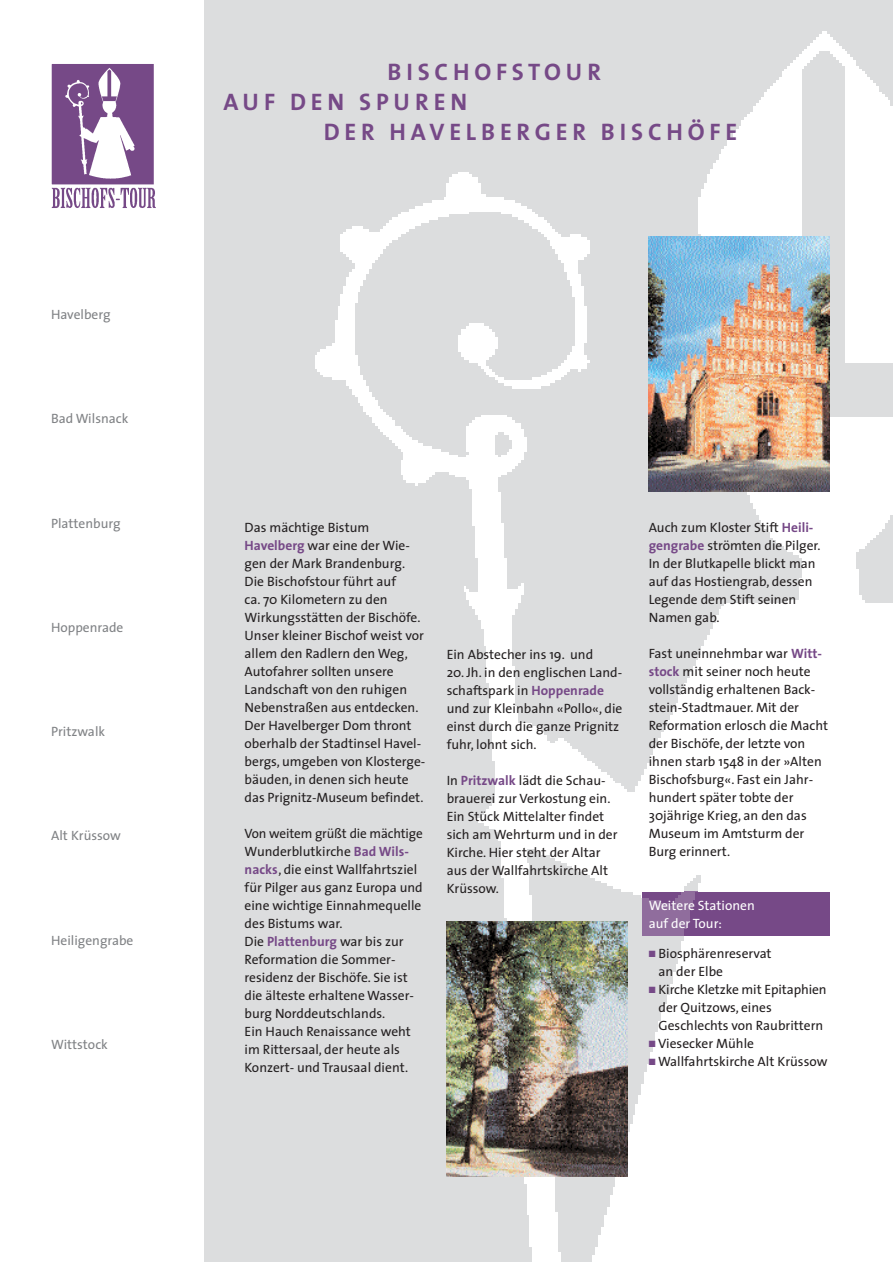
<style>
.page{position:relative;width:893px;height:1262px;background:#fff}
.page>*{position:absolute;margin:0;border:0;box-sizing:border-box;transform-origin:0 0}
.t1{font:700 24px "The Sans";letter-spacing:.2em;color:#764987}
.t2{font:13.5px/18px "The Sans";color:#231f20}
.t3{font:13.5px "The Sans";color:#808285}
.t4{font:13.5px/18px "The Sans";color:#fff}
.s1{font-weight:700;color:#764987}
.s2{color:#764987}
</style>
<div class="page">
<img style="left:204px;top:0;width:688px;height:1261px">
<img style="left:642px;top:891px;width:187px;height:44px">
<img style="left:51px;top:64px;width:105px;height:144px">
<img style="left:446px;top:921px;width:181px;height:255px">
<img style="left:648px;top:237px;width:181px;height:255px">
<p class="t3" style="left:51px;top:309px;width:61px">Havelberg</p>
<p class="t3" style="left:51px;top:414px;width:79px">Bad Wilsnack</p>
<p class="t3" style="left:51px;top:518px;width:71px">Plattenburg</p>
<p class="t3" style="left:51px;top:622px;width:74px">Hoppenrade</p>
<p class="t3" style="left:51px;top:726px;width:56px">Pritzwalk</p>
<p class="t3" style="left:51px;top:831px;width:71px">Alt Krüssow</p>
<p class="t3" style="left:51px;top:935px;width:84px">Heiligengrabe</p>
<p class="t3" style="left:51px;top:1039px;width:58px">Wittstock</p>
<h1 class="t1" style="left:387px;top:63px;width:215px">BISCHOFSTOUR</h1>
<h1 class="t1" style="left:223px;top:93px;width:245px">AUF DEN SPUREN</h1>
<h1 class="t1" style="left:324px;top:123px;width:415px">DER HAVELBERGER BISCHÖFE</h1>
<p class="t2" style="left:244px;top:519px;width:182px">Das mächtige Bistum<br><span class="s1">Havelberg</span> war eine der Wie&shy;gen der Mark Brandenburg.<br>Die Bischofstour führt auf<br>ca. 70 Kilometern zu den<br>Wirkungsstätten der Bischöfe.<br>Unser kleiner Bischof weist vor allem den Radlern den Weg,<br>Autofahrer sollten unsere<br>Landschaft von den ruhigen<br>Nebenstraßen aus entdecken.<br>Der Havelberger Dom thront oberhalb der Stadtinsel Havel&shy;bergs, umgeben von Klosterge&shy;bäuden, in denen sich heute das Prignitz-Museum befindet.</p>
<p class="t2" style="left:244px;top:825px;width:180px">Von weitem grüßt die mächtige<br>Wunderblutkirche <span class="s1">Bad Wils&shy;nacks</span>, die einst Wallfahrtsziel für Pilger aus ganz Europa und eine wichtige Einnahmequelle des Bistums war.<br>Die <span class="s1">Plattenburg</span> war bis zur<br>Reformation die Sommer&shy;residenz der Bischöfe. Sie ist die älteste erhaltene Wasser&shy;burg Norddeutschlands.<br>Ein Hauch Renaissance weht im Rittersaal, der heute als<br>Konzert- und Trausaal dient.</p>
<p class="t2" style="left:446px;top:646px;width:148px">Ein Abstecher ins 19. und</p>
<p class="t2" style="left:446px;top:664px;width:177px">20. Jh. in den englischen Land&shy;schaftspark in <span class="s1">Hoppenrade </span>und zur Kleinbahn «Pollo«, die einst durch die ganze Prignitz fuhr, lohnt sich.</p>
<p class="t2" style="left:446px;top:772px;width:172px">In <span class="s1">Pritzwalk</span> lädt die Schau&shy;brauerei zur Verkostung ein.<br>Ein Stück Mittelalter findet sich am Wehrturm und in der<br>Kirche. Hier steht der Altar aus der Wallfahrtskirche Alt<br>Krüssow.</p>
<p class="t2" style="left:648px;top:519px;width:173px">Auch zum Kloster Stift <span class="s1">Heili&shy;gengrabe</span> strömten die Pilger.<br>In der Blutkapelle blickt man auf das Hostiengrab, dessen<br>Legende dem Stift seinen<br>Namen gab.</p>
<p class="t2" style="left:648px;top:645px;width:181px">Fast uneinnehmbar war <span class="s1">Witt&shy;stock</span> mit seiner noch heute vollständig erhaltenen Back&shy;stein-Stadtmauer. Mit der<br>Reformation erlosch die Macht der Bischöfe, der letzte von ihnen starb 1548 in der »Alten<br>Bischofsburg«. Fast ein Jahr&shy;hundert später tobte der<br>30jährige Krieg, an den das<br>Museum im Amtsturm der<br>Burg erinnert.</p>
<p class="t4" style="left:648px;top:897px;width:107px">Weitere Stationen auf der Tour:</p>
<p class="t2" style="left:658px;top:945px;width:114px;text-indent:-10px"><span class="s2">■</span> Biosphärenreservat an der Elbe</p>
<p class="t2" style="left:658px;top:981px;width:170px;text-indent:-10px"><span class="s2">■</span> Kirche Kletzke mit Epitaphien der Quitzows, eines<br>Geschlechts von Raubrittern</p>
<p class="t2" style="left:648px;top:1035px;width:107px"><span class="s2">■</span> Viesecker Mühle</p>
<p class="t2" style="left:648px;top:1053px;width:180px"><span class="s2">■</span> Wallfahrtskirche Alt Krüssow</p>
</div>
